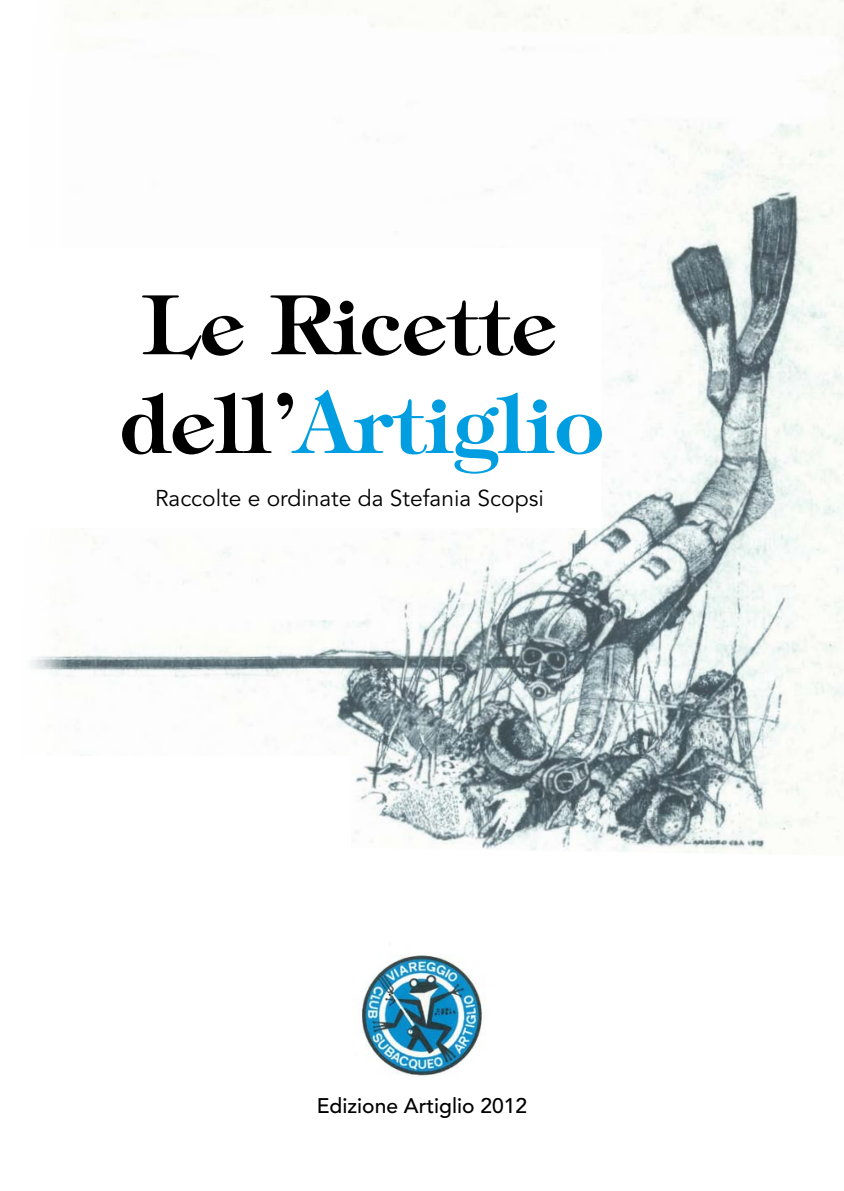
<style>
.page{position:relative;width:844px;height:1191px;background:#fff}
.page>*{position:absolute;margin:0;border:0;box-sizing:border-box;transform-origin:0 0}
.t1{font:600 82.25px/98.7px "Tiffany Std";color:#000}
.t2{font:22.75px "Avenir LT Std";color:#000}
.t3{font:500 21px "Avenir LT Std";color:#000}
.s1{color:#009ee0}
</style>
<div class="page">
<img style="left:31px;top:0;width:812px;height:854px">
<div style="left:0;top:248px;width:600px;height:279px;background:#fff"></div>
<div style="left:0;top:756px;width:350px;height:177px;background:#fff"></div>
<img style="left:361px;top:954px;width:125px;height:122px">
<h1 class="t1" style="left:119px;top:276px;width:486px">Le Ricette dell’<span class="s1">Artiglio</span></h1>
<p class="t2" style="left:155px;top:484px;width:390px">Raccolte e ordinate da Stefania Scopsi</p>
<p class="t3" style="left:316px;top:1093px;width:212px">Edizione Artiglio 2012</p>
</div>
